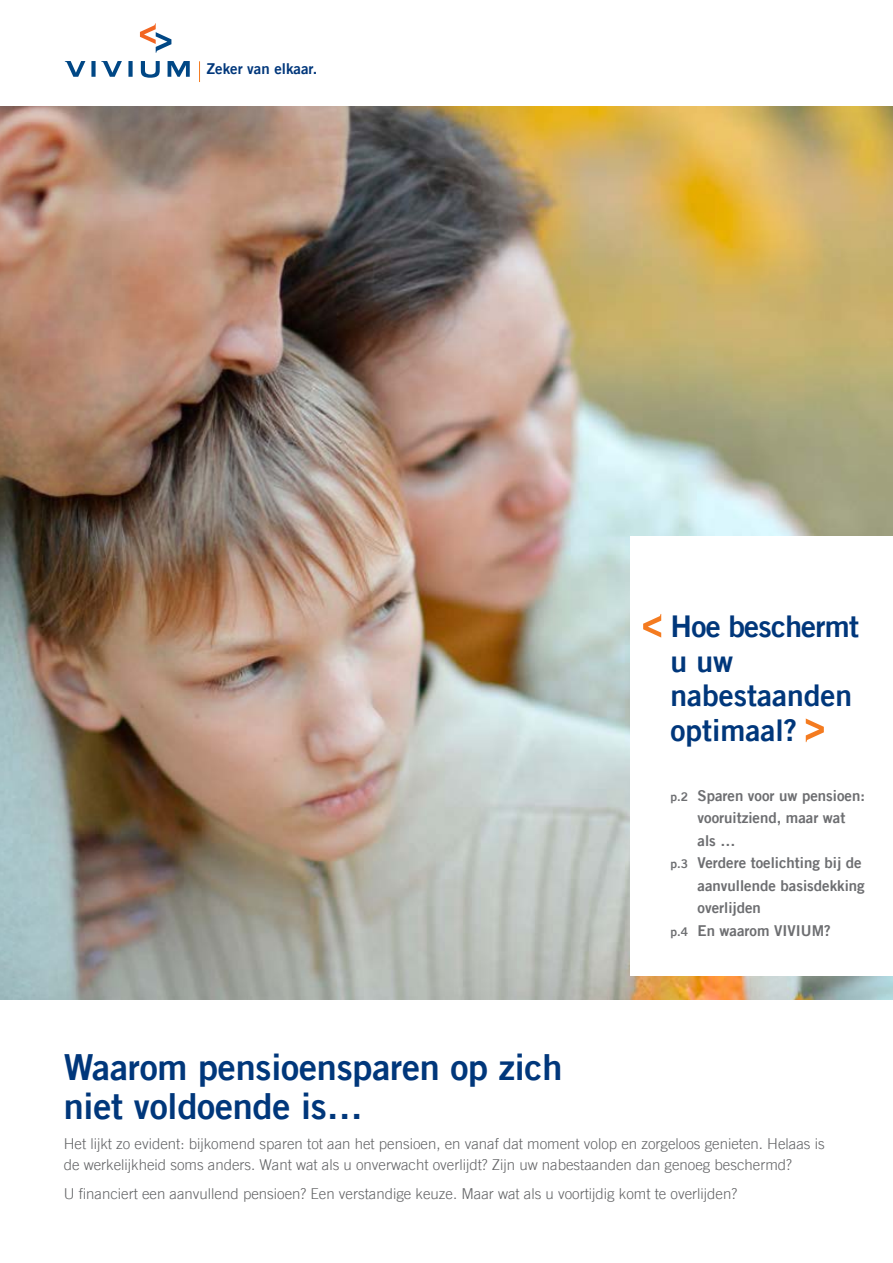
<style>
.page{position:relative;width:893px;height:1263px;background:#fff}
.page>*{position:absolute;margin:0;border:0;box-sizing:border-box;transform-origin:0 0}
.t1{font:36px/39px "Trade Gothic LT Bold Two";letter-spacing:-.005em;color:#00377b}
.t2{font:30px/34.5px "Trade Gothic LT Bold Two";color:#00377b}
.t3{font:300 15px/21px "Trade Gothic LT";color:#636466}
.t4{font:15px "Trade Gothic LT Bold Two";color:#6d6e71}
.t5{font:15px "Trade Gothic LT Bold Two";color:#00377b}
.s1{font-size:12px}
</style>
<div class="page">
<img style="left:0;top:106px;width:893px;height:893px">
<div style="left:630px;top:536px;width:263px;height:439px;background:#fff"></div>
<svg style="left:643px;top:614px;width:18px;height:23px"></svg>
<svg style="left:806px;top:718px;width:18px;height:24px"></svg>
<svg style="left:128px;top:61px;width:5px;height:16px"></svg>
<svg style="left:141px;top:61px;width:19px;height:17px"></svg>
<svg style="left:168px;top:61px;width:22px;height:16px"></svg>
<svg style="left:65px;top:61px;width:20px;height:16px"></svg>
<svg style="left:91px;top:61px;width:31px;height:16px"></svg>
<svg style="left:140px;top:24px;width:31px;height:29px"></svg>
<svg style="left:199px;top:61px;width:1px;height:21px"></svg>
<p class="t5" style="left:207px;top:59px;width:112px">Zeker van elkaar.</p>
<h2 class="t2" style="left:670px;top:609px;width:190px">Hoe beschermt u uw nabestaanden optimaal?</h2>
<p class="t4" style="left:670px;top:786px;width:196px"><span class="s1">p.2</span> Sparen voor uw pensioen:</p>
<p class="t4" style="left:697px;top:808px;width:149px">vooruitziend, maar wat</p>
<p class="t4" style="left:697px;top:831px;width:39px">als …</p>
<p class="t4" style="left:670px;top:853px;width:193px"><span class="s1">p.3</span> Verdere toelichting bij de</p>
<p class="t4" style="left:697px;top:876px;width:169px">aanvullende basisdekking</p>
<p class="t4" style="left:697px;top:898px;width:65px">overlijden</p>
<p class="t4" style="left:670px;top:921px;width:162px"><span class="s1">p.4</span> En waarom VIVIUM?</p>
<h1 class="t1" style="left:64px;top:1047px;width:500px">Waarom pensioensparen op zich niet voldoende is…</h1>
<p class="t3" style="left:64px;top:1133px;width:762px">Het lijkt zo evident: bijkomend sparen tot aan het pensioen, en vanaf dat moment volop en zorgeloos genieten. Helaas is de werkelijkheid soms anders. Want wat als u onverwacht overlijdt? Zijn uw nabestaanden dan genoeg beschermd?</p>
<p class="t3" style="left:64px;top:1183px;width:675px">U financiert een aanvullend pensioen? Een verstandige keuze. Maar wat als u voortijdig komt te overlijden?</p>
</div>
